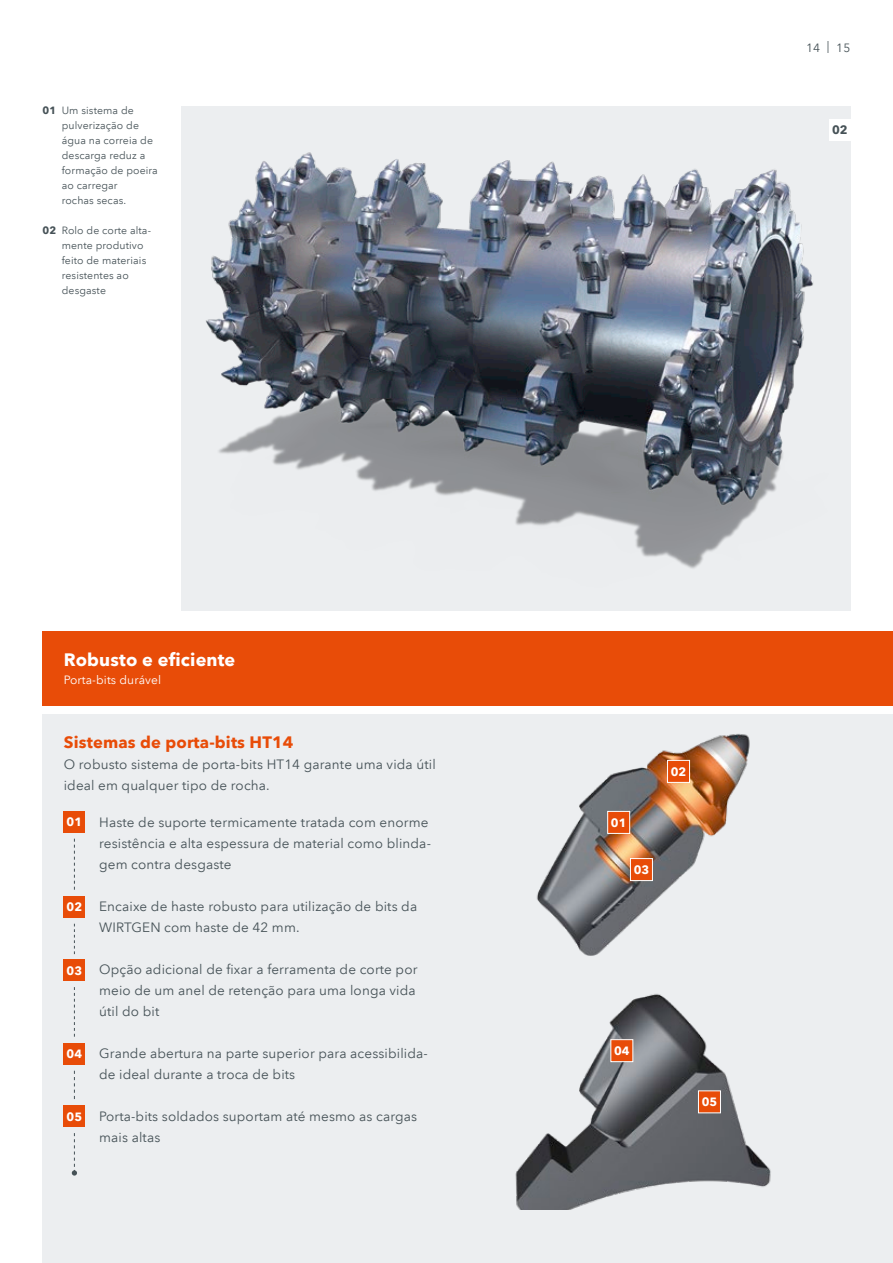
<style>
.page{position:relative;width:893px;height:1263px;background:#fff}
.page>*{position:absolute;margin:0;border:0;box-sizing:border-box;transform-origin:0 0}
.t1{font:700 18px "Avenir Next LT Pro";letter-spacing:.01em;color:#fff}
.t2{font:700 16.5px "Avenir Next LT Pro";letter-spacing:.01em;color:#e84c08}
.t3{font:13.5px/21px "Avenir Next LT Pro";letter-spacing:.01em;color:#465257}
.t4{font:700 12px "Avenir Next LT Pro";color:#fff}
.t5{font:12px "Avenir Next LT Pro";letter-spacing:.01em;color:#fff}
.t6{font:12px "Avenir Next LT Pro";color:#465257}
.t7{font:700 12px "Avenir Next LT Pro";color:#465257}
.t8{font:10.5px/15px "Avenir Next LT Pro";letter-spacing:.01em;color:#465257}
.s1{font-weight:700}
</style>
<div class="page">
<div style="left:43px;top:714px;width:850px;height:549px;background:#eceef0"></div>
<img style="left:515px;top:734px;width:256px;height:475px">
<img style="left:181px;top:106px;width:669px;height:504px">
<div style="left:829px;top:119px;width:21px;height:21px;background:#fff"></div>
<svg style="left:607px;top:811px;width:23px;height:23px"></svg>
<svg style="left:667px;top:760px;width:23px;height:23px"></svg>
<svg style="left:630px;top:858px;width:23px;height:23px"></svg>
<svg style="left:610px;top:1039px;width:24px;height:23px"></svg>
<svg style="left:698px;top:1090px;width:23px;height:23px"></svg>
<div style="left:43px;top:631px;width:850px;height:74px;background:#e84c08"></div>
<div style="left:64px;top:811px;width:21px;height:21px;background:#e84c08"></div>
<svg style="left:74px;top:839px;width:1px;height:51px"></svg>
<div style="left:64px;top:896px;width:21px;height:21px;background:#e84c08"></div>
<div style="left:64px;top:959px;width:21px;height:22px;background:#e84c08"></div>
<div style="left:64px;top:1043px;width:21px;height:21px;background:#e84c08"></div>
<div style="left:64px;top:1105px;width:21px;height:22px;background:#e84c08"></div>
<svg style="left:74px;top:924px;width:1px;height:30px"></svg>
<svg style="left:74px;top:987px;width:1px;height:50px"></svg>
<svg style="left:74px;top:1071px;width:1px;height:28px"></svg>
<svg style="left:72px;top:1133px;width:5px;height:42px"></svg>
<p class="t8" style="left:62px;top:103px;width:98px;text-indent:-19px"><span class="s1">01</span> Um sistema de pulverização de água na correia de descarga reduz a formação de poeira ao carregar<br>rochas secas.</p>
<p class="t8" style="left:62px;top:223px;width:91px;text-indent:-19px"><span class="s1">02</span> Rolo de corte alta&shy;mente produtivo feito de materiais resistentes ao desgaste</p>
<h1 class="t1" style="left:64px;top:649px;width:173px">Robusto e eficiente</h1>
<p class="t5" style="left:64px;top:673px;width:99px">Porta-bits durável</p>
<p class="t2" style="left:64px;top:732px;width:231px">Sistemas de porta-bits HT14</p>
<p class="t3" style="left:64px;top:753px;width:373px">O robusto sistema de porta-bits HT14 garante uma vida útil ideal em qualquer tipo de rocha.</p>
<p class="t4" style="left:67px;top:815px;width:17px">01</p>
<p class="t3" style="left:99px;top:811px;width:333px">Haste de suporte termicamente tratada com enorme resistência e alta espessura de material como blinda&shy;gem contra desgaste</p>
<p class="t3" style="left:99px;top:895px;width:320px">Encaixe de haste robusto para utilização de bits da<br>WIRTGEN com haste de 42 mm.</p>
<p class="t3" style="left:99px;top:958px;width:320px">Opção adicional de fixar a ferramenta de corte por meio de um anel de retenção para uma longa vida útil do bit</p>
<p class="t3" style="left:99px;top:1042px;width:330px">Grande abertura na parte superior para acessibilida&shy;de ideal durante a troca de bits</p>
<p class="t3" style="left:99px;top:1105px;width:319px">Porta-bits soldados suportam até mesmo as cargas mais altas</p>
<p class="t4" style="left:67px;top:900px;width:17px">02</p>
<p class="t4" style="left:67px;top:963px;width:17px">03</p>
<p class="t4" style="left:67px;top:1047px;width:17px">04</p>
<p class="t4" style="left:67px;top:1109px;width:17px">05</p>
<p class="t6" style="left:806px;top:40px;width:46px">14 | 15</p>
<p class="t7" style="left:832px;top:123px;width:17px">02</p>
<p class="t4" style="left:611px;top:815px;width:17px">01</p>
<p class="t4" style="left:634px;top:862px;width:17px">03</p>
<p class="t4" style="left:671px;top:764px;width:17px">02</p>
<p class="t4" style="left:614px;top:1044px;width:17px">04</p>
<p class="t4" style="left:702px;top:1095px;width:17px">05</p>
</div>
